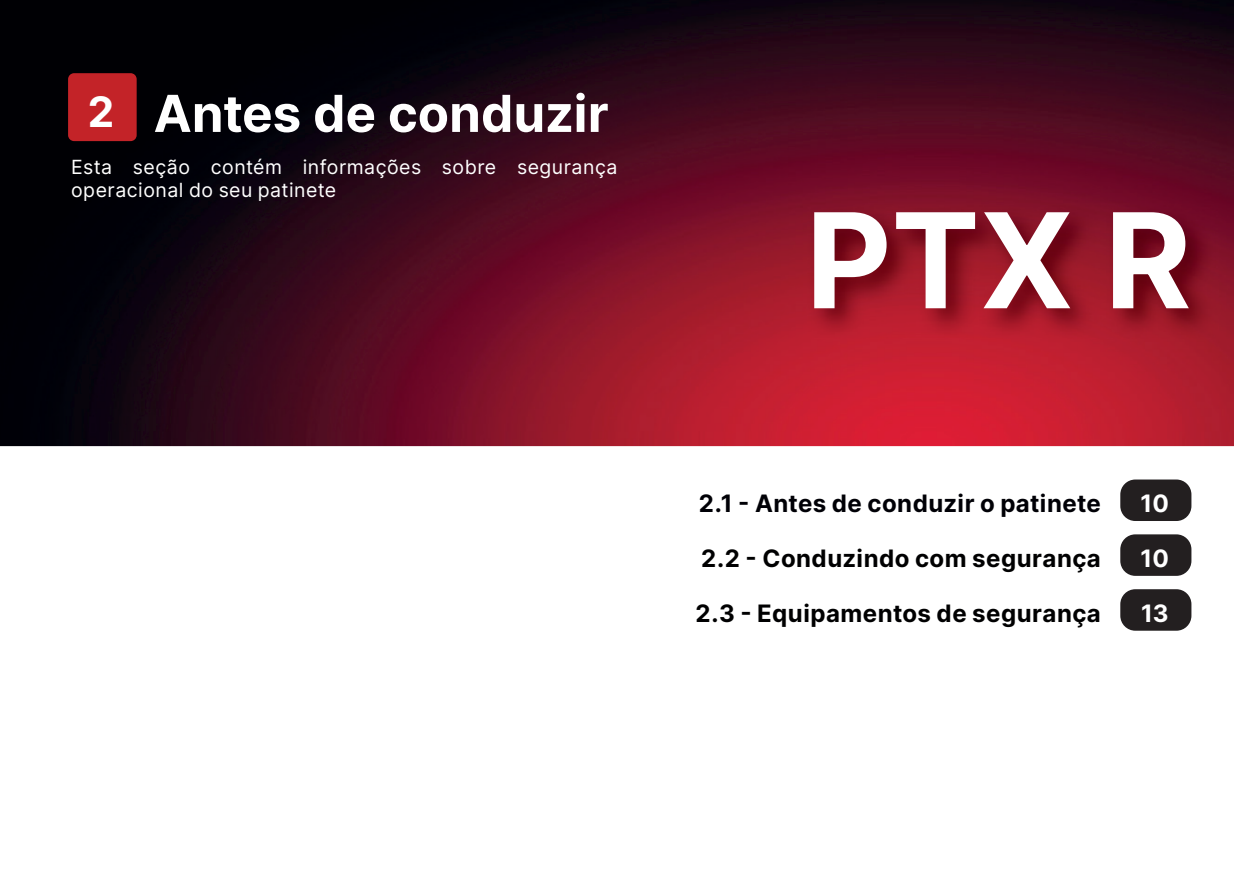
<style>
.page{position:relative;width:1234px;height:893px;background:#fff}
.page>*{position:absolute;margin:0;border:0;box-sizing:border-box;transform-origin:0 0}
.t1{font:700 132px "Inter";color:#fff}
.t2{font:700 51px "Inter";color:#fff}
.t3{font:700 42px "Inter";color:#fff}
.t4{font:700 24px "Inter";letter-spacing:.02em;color:#000001}
.t5{font:700 24px "Inter";letter-spacing:.015em;color:#000006}
.t6{font:700 24px "Inter";color:#fff}
.t7{font:19.5px/23.4px "Inter";letter-spacing:.025em;color:#fff}
</style>
<div class="page">
<img style="left:0;top:0;width:1233px;height:446px">
<img style="left:806px;top:206px;width:410px;height:133px">
<div style="left:1119px;top:479px;width:72px;height:42px;background:#231f20;border-radius:15px"></div>
<div style="left:1119px;top:534px;width:72px;height:42px;background:#231f20;border-radius:15px"></div>
<div style="left:1119px;top:589px;width:72px;height:42px;background:#231f20;border-radius:15px"></div>
<div style="left:68px;top:73px;width:69px;height:68px;background:#c32328;border-radius:6px"></div>
<h2 class="t2" style="left:154px;top:76px;width:456px">Antes de conduzir</h2>
<p class="t7" style="left:71px;top:154px;width:547px">Esta seção contém informações sobre segurança operacional do seu patinete</p>
<h3 class="t3" style="left:88px;top:82px;width:28px">2</h3>
<h1 class="t1" style="left:805px;top:164px;width:387px">PTX R</h1>
<p class="t5" style="left:698px;top:486px;width:403px">2.1 - Antes de conduzir o patinete</p>
<p class="t6" style="left:1140px;top:486px;width:30px">10</p>
<p class="t6" style="left:1140px;top:541px;width:30px">10</p>
<p class="t6" style="left:1140px;top:595px;width:29px">13</p>
<p class="t4" style="left:700px;top:541px;width:401px">2.2 - Conduzindo com segurança</p>
<p class="t4" style="left:695px;top:595px;width:407px">2.3 - Equipamentos de segurança</p>
</div>
